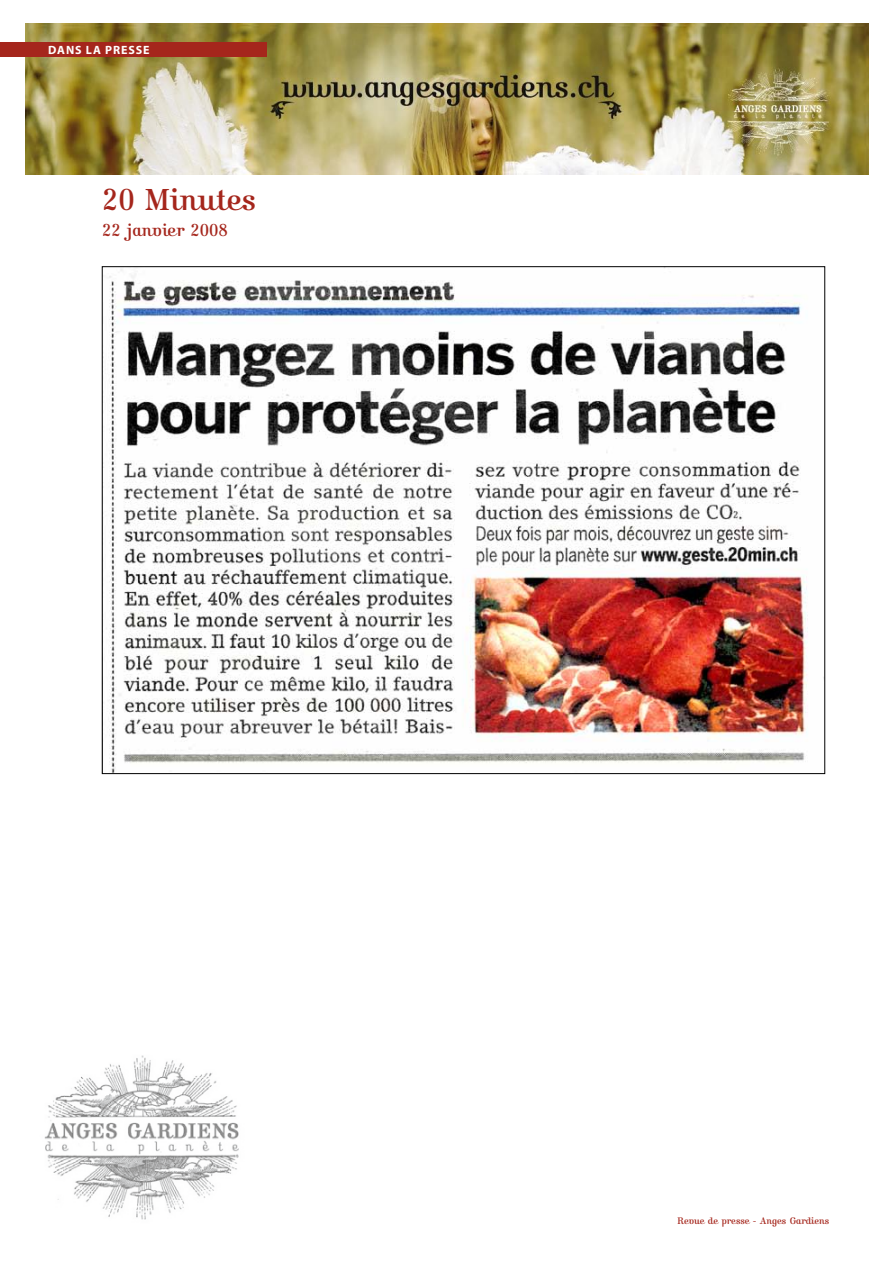
<style>
.page{position:relative;width:893px;height:1263px;background:#fff}
.page>*{position:absolute;margin:0;border:0;box-sizing:border-box;transform-origin:0 0}
.t1{font:31.5px "Kursivschrift Stehend";color:#a5261c}
.t2{font:18px "Kursivschrift Stehend";color:#a5261c}
.t3{font:700 12px "Myriad Pro";letter-spacing:.075em;color:#fff}
.t4{font:9.9px "Kursivschrift Stehend";color:#a5261c}
</style>
<div class="page">
<img style="left:44px;top:1055px;width:195px;height:165px">
<img style="left:26px;top:24px;width:843px;height:151px">
<div style="left:0;top:42px;width:267px;height:15px;background:#a5261c"></div>
<img style="left:106px;top:269px;width:702px;height:503px">
<p class="t3" style="left:48px;top:42px;width:103px">DANS LA PRESSE</p>
<h1 class="t1" style="left:102px;top:182px;width:156px">20 Minutes</h1>
<h2 class="t2" style="left:102px;top:220px;width:127px">22 janvier 2008</h2>
<p class="t4" style="left:677px;top:1215px;width:153px">Revue de presse - Anges Gardiens</p>
</div>
